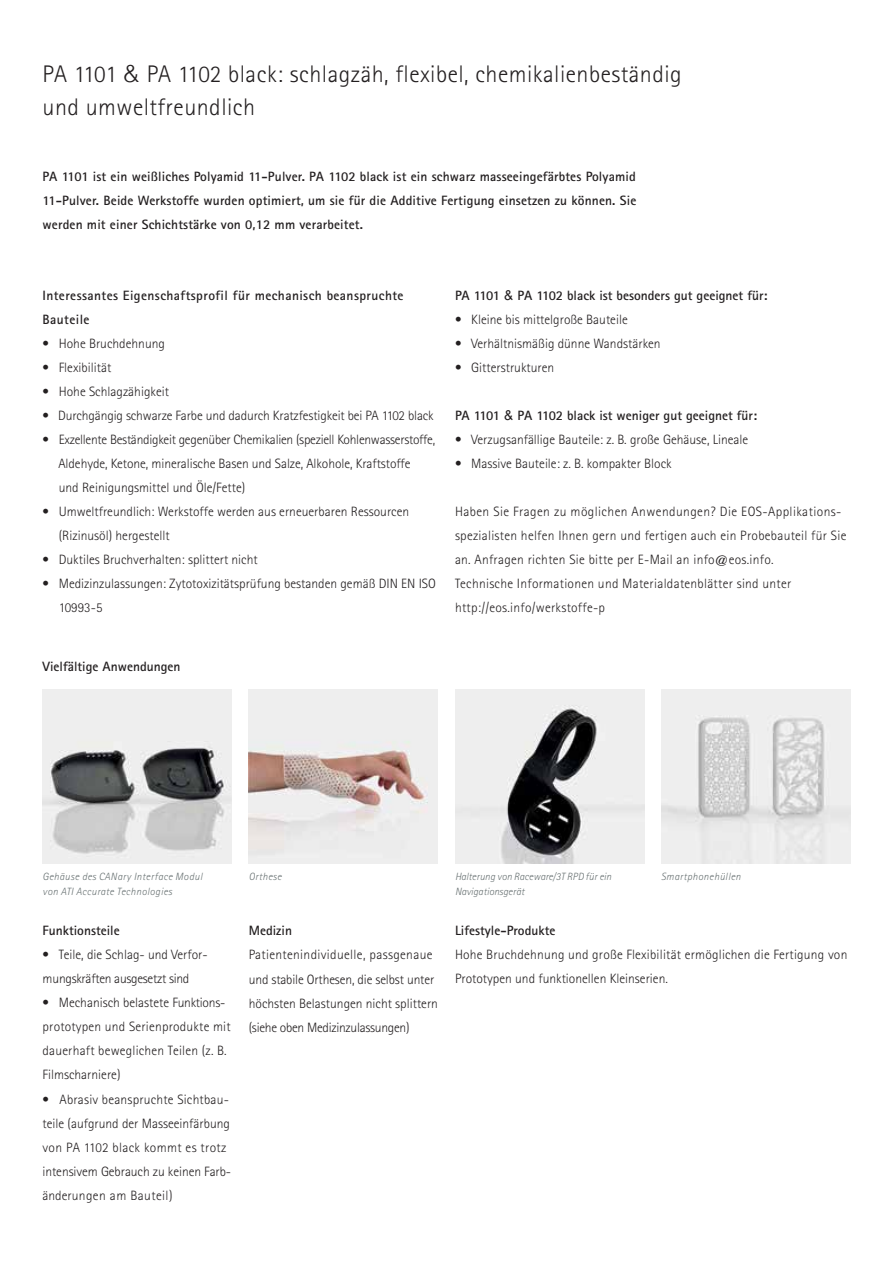
<style>
.page{position:relative;width:893px;height:1263px;background:#fff}
.page>*{position:absolute;margin:0;border:0;box-sizing:border-box;transform-origin:0 0}
.t1{font:300 24px/33px "Rotis Sans Serif";letter-spacing:.02em;color:#231f20}
.t2{font:300 13.5px/24px "Rotis Sans Serif";color:#231f20}
.t3{font:700 13.5px/24px "Rotis Sans Serif";letter-spacing:.01em;color:#231f20;text-align:justify}
.t4{font:300 13.5px/24px "Rotis Sans Serif";letter-spacing:.02em;color:#231f20}
.t5{font:700 13.5px/24px "Rotis Sans Serif";letter-spacing:.03em;color:#231f20}
.t6{font:300 13.5px/24px "Rotis Sans Serif";letter-spacing:-.02em;color:#231f20}
.t7{font:italic 300 10.5px/15px "Rotis Sans Serif";letter-spacing:.035em;color:#6a7374}
.t8{font:italic 300 10.5px/15px "Rotis Sans Serif";color:#6a7374}
.s1{font-family:"Helvetica"}
.s2{font-family:"Arial";font-weight:400}
.s3{font-weight:700}
</style>
<div class="page">
<img style="left:249px;top:689px;width:189px;height:174px">
<img style="left:661px;top:689px;width:189px;height:174px">
<img style="left:43px;top:689px;width:189px;height:174px">
<img style="left:455px;top:689px;width:189px;height:174px">
<p class="t1" style="left:43px;top:57px;width:641px">PA 1101 <span class="s1">&amp;</span> PA 1102 black: schlagzäh, flexibel, chemikalienbeständig und umweltfreundlich</p>
<p class="t3" style="left:43px;top:164px;width:595px">PA 1101 ist ein weißliches Polyamid 11-Pulver. PA 1102 black ist ein schwarz masseeingefärbtes Polyamid 11-Pulver. Beide Werkstoffe wurden optimiert, um sie für die Additive Fertigung einsetzen zu können. Sie werden mit einer Schichtstärke von 0,12 mm verarbeitet.</p>
<p class="t5" style="left:43px;top:283px;width:363px">Interessantes Eigenschaftsprofil für mechanisch beanspruchte<br>Bauteile</p>
<p class="t2" style="left:43px;top:331px;width:124px">• Hohe Bruchdehnung</p>
<p class="t2" style="left:43px;top:355px;width:70px">• Flexibilität</p>
<p class="t2" style="left:43px;top:379px;width:128px">• Hohe Schlagzähigkeit</p>
<p class="t2" style="left:43px;top:403px;width:393px">• Durchgängig schwarze Farbe und dadurch Kratzfestigkeit bei PA 1102 black</p>
<p class="t2" style="left:58px;top:427px;width:378px;text-indent:-16px">• Exzellente Beständigkeit gegenüber Chemikalien (speziell Kohlenwasserstoffe,<br>Aldehyde, Ketone, mineralische Basen und Salze, Alkohole, Kraftstoffe<br>und Reinigungsmittel und Öle/Fette)</p>
<p class="t2" style="left:59px;top:499px;width:352px;text-indent:-16px">• Umweltfreundlich: Werkstoffe werden aus erneuerbaren Ressourcen (Rizinusöl) hergestellt</p>
<p class="t2" style="left:43px;top:547px;width:217px">• Duktiles Bruchverhalten: splittert nicht</p>
<p class="t2" style="left:59px;top:571px;width:379px;text-indent:-16px">• Medizinzulassungen: Zytotoxizitätsprüfung bestanden gemäß DIN EN ISO<br>10993-5</p>
<p class="t3" style="left:43px;top:654px;width:139px">Vielfältige Anwendungen</p>
<p class="t3" style="left:455px;top:283px;width:314px">PA 1101 <span class="s2">&amp;</span> PA 1102 black ist besonders gut geeignet für:</p>
<p class="t2" style="left:455px;top:307px;width:174px">• Kleine bis mittelgroße Bauteile</p>
<p class="t2" style="left:455px;top:331px;width:207px">• Verhältnismäßig dünne Wandstärken</p>
<p class="t2" style="left:455px;top:355px;width:101px">• Gitterstrukturen</p>
<p class="t3" style="left:455px;top:403px;width:304px">PA 1101 <span class="s2">&amp;</span> PA 1102 black ist weniger gut geeignet für:</p>
<p class="t2" style="left:455px;top:427px;width:295px">• Verzugsanfällige Bauteile: z. B. große Gehäuse, Lineale</p>
<p class="t2" style="left:455px;top:451px;width:218px">• Massive Bauteile: z. B. kompakter Block</p>
<p class="t4" style="left:455px;top:499px;width:393px">Haben Sie Fragen zu möglichen Anwendungen? Die EOS-Applikations&shy;spezialisten helfen Ihnen gern und fertigen auch ein Probebauteil für Sie an. Anfragen richten Sie bitte per E-Mail an info@eos.info.<br>Technische Informationen und Materialdatenblätter sind unter http://eos.info/werkstoffe-p</p>
<p class="t8" style="left:455px;top:869px;width:158px">Halterung von Raceware/3T RPD für ein<br>Navigationsgerät</p>
<p class="t2" style="left:455px;top:919px;width:394px"><span class="s3">Lifestyle-Produkte<br></span>Hohe Bruchdehnung und große Flexibilität ermöglichen die Fertigung von<br>Prototypen und funktionellen Kleinserien.</p>
<p class="t7" style="left:43px;top:869px;width:161px">Gehäuse des CANary Interface Modul von ATI Accurate Technologies</p>
<p class="t7" style="left:249px;top:869px;width:34px">Orthese</p>
<p class="t7" style="left:661px;top:869px;width:81px">Smartphonehüllen</p>
<p class="t3" style="left:43px;top:919px;width:79px">Funktionsteile</p>
<p class="t6" style="left:43px;top:943px;width:167px">• Teile, die Schlag- und Verfor&shy;mungskräften ausgesetzt sind</p>
<p class="t2" style="left:43px;top:991px;width:190px">• Mechanisch belastete Funktions&shy;prototypen und Serienprodukte mit dauerhaft beweglichen Teilen (z. B.<br>Filmscharniere)</p>
<p class="t2" style="left:43px;top:1087px;width:190px">• Abrasiv beanspruchte Sichtbau&shy;teile (aufgrund der Masseeinfärbung von PA 1102 black kommt es trotz intensivem Gebrauch zu keinen Farb&shy;änderungen am Bauteil)</p>
<p class="t2" style="left:249px;top:919px;width:191px"><span class="s3">Medizin<br></span>Patientenindividuelle, passgenaue und stabile Orthesen, die selbst unter höchsten Belastungen nicht splittern (siehe oben Medizinzulassungen)</p>
</div>
